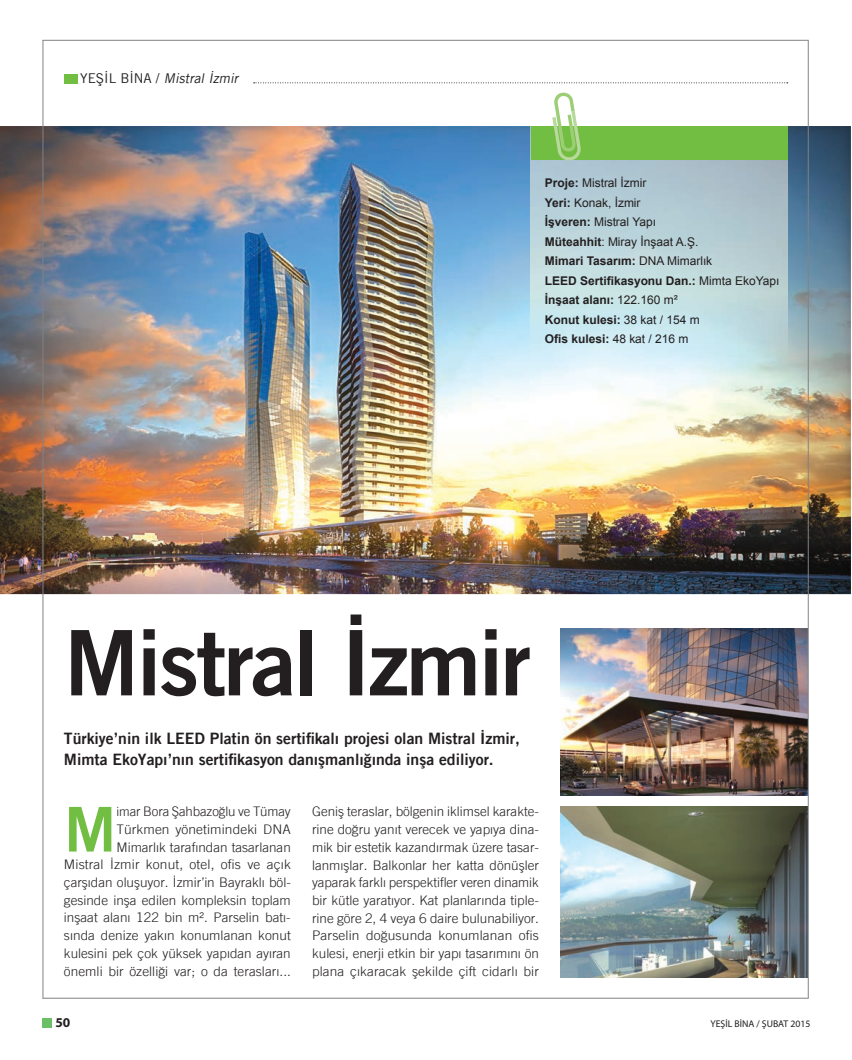
<style>
.page{position:relative;width:852px;height:1060px;background:#fff}
.page>*{position:absolute;margin:0;border:0;box-sizing:border-box;transform-origin:0 0}
.t1{font:90.3px "Trade Gothic TR Bold Two";letter-spacing:-.03em;color:#231f20}
.t2{font:61.8px "Trade Gothic TR Bold Two";color:#72be43}
.t3{font:15.75px/21px "Trade Gothic TR Bold Two";color:#231f20}
.t4{font:italic 13.5px "Trade Gothic TR";color:#231f20}
.t5{font:700 13.5px "Myriad Pro";color:#231f20}
.t6{font:300 13.2px/17.7px "Trade Gothic TR";color:#231f20;text-align:right}
.t7{font:12px/19.5px "Arial";color:#231f20}
.t8{font:9.75px "Myriad Pro";color:#231f20}
.s1{font-style:normal}
.s2{font-weight:700}
.s3{font-size:12.75px}
</style>
<div class="page">
<div style="left:42px;top:1017px;width:10px;height:9px;background:#6bc067"></div>
<img style="left:0;top:126px;width:851px;height:468px">
<div style="left:64px;top:74px;width:13px;height:9px;background:#72be43"></div>
<svg style="left:254px;top:82px;width:533px;height:1px"></svg>
<hr style="left:43px;top:40px;width:1px;height:958px;background:#808285">
<hr style="left:43px;top:997px;width:765px;height:1px;background:#808285">
<hr style="left:43px;top:40px;width:765px;height:1px;background:#808285">
<img style="left:531px;top:160px;width:256px;height:203px">
<div style="left:531px;top:126px;width:256px;height:34px;background:#72be43"></div>
<svg style="left:552px;top:93px;width:28px;height:67px"></svg>
<img style="left:560px;top:806px;width:247px;height:170px">
<img style="left:560px;top:628px;width:247px;height:167px">
<hr style="left:807px;top:40px;width:1px;height:957px;background:#808285">
<p class="t4" style="left:80px;top:70px;width:162px"><span class="s1">Y EŞ İ L B İ N A /</span> Mistral İzmir</p>
<p class="t7" style="left:544px;top:173px;width:236px"><span class="s2">Proje:</span> Mistral İzmir<br><span class="s2">Yeri:</span> Konak, İzmir<br><span class="s2">İşveren:</span> Mistral Yapı<br><span class="s2">Müteahhit</span>: Miray İnşaat A.Ş.<br><span class="s2">Mimari Tasarım:</span> DNA Mimarlık<br><span class="s2">LEED Sertifikasyonu Dan.:</span> Mimta EkoYapı<br><span class="s2">İnşaat alanı:</span> 122.160 m²<br><span class="s2">Konut kulesi:</span> 38 kat / 154 m<br><span class="s2">Ofis kulesi:</span> 48 kat / 216 m</p>
<h1 class="t1" style="left:64px;top:607px;width:468px">Mistral İzmir</h1>
<p class="t3" style="left:64px;top:727px;width:457px">Türkiye’nin ilk LEED Platin ön sertifikalı projesi olan Mistral İzmir,<br>Mimta EkoYapı’nın sertifikasyon danışmanlığında inşa ediliyor.</p>
<h2 class="t2" style="left:64px;top:790px;width:54px">M</h2>
<p class="t6" style="left:64px;top:802px;width:228px"><span class="s3">im</span>ar Bora Şahbazoğlu ve Tümay Türkmen yönetimindeki DNA<br>Mimarlık tarafından tasarlanan<br>Mistral İzmir konut, otel, ofis ve açık çarşıdan oluşuyor. İzmir’in Bayraklı böl&shy;gesinde inşa edilen kompleksin toplam inşaat alanı 122 bin m². Parselin batı&shy;sında denize yakın konumlanan konut kulesini pek çok yüksek yapıdan ayıran önemli bir özelliği var; o da terasları...</p>
<p class="t6" style="left:312px;top:802px;width:228px;text-align:justify">Geniş teraslar, bölgenin iklimsel karakte&shy;rine doğru yanıt verecek ve yapıya dina&shy;mik bir estetik kazandırmak üzere tasar&shy;lanmışlar. Balkonlar her katta dönüşler yaparak farklı perspektifler veren dinamik bir kütle yaratıyor. Kat planlarında tiple&shy;rine göre 2, 4 veya 6 daire bulunabiliyor.<br>Parselin doğusunda konumlanan ofis kulesi, enerji etkin bir yapı tasarımını ön plana çıkaracak şekilde çift cidarlı bir</p>
<p class="t5" style="left:55px;top:1013px;width:16px">50</p>
<p class="t8" style="left:710px;top:1017px;width:101px">YEŞİL BİNA / ŞUBAT 2015</p>
</div>
